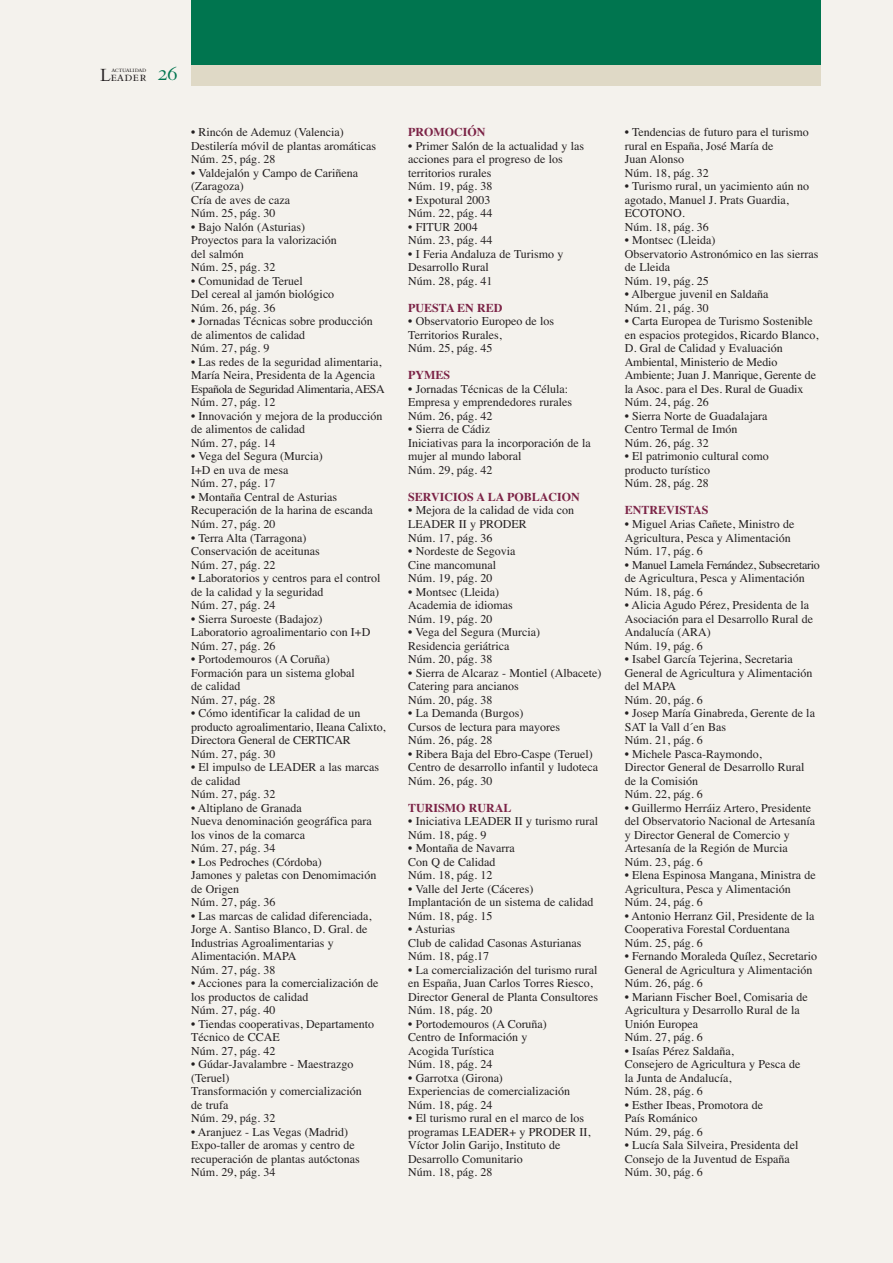
<style>
.page{position:relative;width:893px;height:1263px;background:#f4f2ed}
.page>*{position:absolute;margin:0;border:0;box-sizing:border-box;transform-origin:0 0}
.t1{font:22.5px "Bembo SC";color:#00754f}
.t2{font:14.25px "Bembo SC";letter-spacing:.015em;color:#231f20}
.t3{font:12px/13.5px "Times";color:#231f20}
.t4{font:700 12px "Times";color:#7b2346}
.t5{font:7.5px "Bembo SC";letter-spacing:-.04em;color:#231f20}
.s1{font-size:19.5px}
</style>
<div class="page">
<div style="left:191px;top:64px;width:629px;height:21px;background:#dfd9c6"></div>
<div style="left:191px;top:0;width:629px;height:64px;background:#00754f"></div>
<p class="t5" style="left:111px;top:65px;width:36px">actualidad</p>
<p class="t2" style="left:100px;top:68px;width:48px"><span class="s1">L</span>eader</p>
<p class="t1" style="left:157px;top:59px;width:22px">26</p>
<p class="t3" style="left:191px;top:127px;width:187px">• Rincón de Ademuz (Valencia)<br>Destilería móvil de plantas aromáticas<br>Núm. 25, pág. 28</p>
<p class="t3" style="left:191px;top:167px;width:169px">• Valdejalón y Campo de Cariñena (Zaragoza)<br>Cría de aves de caza<br>Núm. 25, pág. 30</p>
<p class="t3" style="left:191px;top:221px;width:147px">• Bajo Nalón (Asturias)<br>Proyectos para la valorización del salmón<br>Núm. 25, pág. 32</p>
<p class="t3" style="left:191px;top:275px;width:145px">• Comunidad de Teruel<br>Del cereal al jamón biológico<br>Núm. 26, pág. 36</p>
<p class="t3" style="left:191px;top:316px;width:183px">• Jornadas Técnicas sobre producción de alimentos de calidad<br>Núm. 27, pág. 9</p>
<p class="t3" style="left:191px;top:356px;width:195px">• Las redes de la seguridad alimentaria, María Neira, Presidenta de la Agencia Española de Seguridad Alimentaria, AESA Núm. 27, pág. 12</p>
<p class="t3" style="left:191px;top:410px;width:193px">• Innovación y mejora de la producción de alimentos de calidad<br>Núm. 27, pág. 14</p>
<p class="t3" style="left:191px;top:451px;width:133px">• Vega del Segura (Murcia)<br>I+D en uva de mesa<br>Núm. 27, pág. 17</p>
<p class="t3" style="left:191px;top:491px;width:183px">• Montaña Central de Asturias<br>Recuperación de la harina de escanda<br>Núm. 27, pág. 20</p>
<p class="t3" style="left:191px;top:532px;width:130px">• Terra Alta (Tarragona)<br>Conservación de aceitunas<br>Núm. 27, pág. 22</p>
<p class="t3" style="left:191px;top:572px;width:191px">• Laboratorios y centros para el control de la calidad y la seguridad<br>Núm. 27, pág. 24</p>
<p class="t3" style="left:191px;top:613px;width:181px">• Sierra Suroeste (Badajoz)<br>Laboratorio agroalimentario con I+D<br>Núm. 27, pág. 26</p>
<p class="t3" style="left:191px;top:653px;width:165px">• Portodemouros (A Coruña)<br>Formación para un sistema global de calidad<br>Núm. 27, pág. 28</p>
<p class="t3" style="left:191px;top:707px;width:196px">• Cómo identificar la calidad de un producto agroalimentario, Ileana Calixto,<br>Directora General de CERTICAR<br>Núm. 27, pág. 30</p>
<p class="t3" style="left:191px;top:761px;width:189px">• El impulso de LEADER a las marcas de calidad<br>Núm. 27, pág. 32</p>
<p class="t3" style="left:191px;top:802px;width:182px">• Altiplano de Granada<br>Nueva denominación geográfica para los vinos de la comarca<br>Núm. 27, pág. 34</p>
<p class="t3" style="left:191px;top:856px;width:187px">• Los Pedroches (Córdoba)<br>Jamones y paletas con Denomimación de Origen<br>Núm. 27, pág. 36</p>
<p class="t3" style="left:191px;top:910px;width:182px">• Las marcas de calidad diferenciada,<br>Jorge A. Santiso Blanco, D. Gral. de<br>Industrias Agroalimentarias y<br>Alimentación. MAPA<br>Núm. 27, pág. 38</p>
<p class="t3" style="left:191px;top:977px;width:189px">• Acciones para la comercialización de los productos de calidad<br>Núm. 27, pág. 40</p>
<p class="t3" style="left:191px;top:1018px;width:185px">• Tiendas cooperativas, Departamento<br>Técnico de CCAE<br>Núm. 27, pág. 42</p>
<p class="t3" style="left:191px;top:1058px;width:172px">• Gúdar-Javalambre - Maestrazgo (Teruel)<br>Transformación y comercialización de trufa<br>Núm. 29, pág. 32</p>
<p class="t3" style="left:191px;top:1126px;width:170px">• Aranjuez - Las Vegas (Madrid)<br>Expo-taller de aromas y centro de recuperación de plantas autóctonas<br>Núm. 29, pág. 34</p>
<p class="t4" style="left:408px;top:128px;width:79px">PROMOCIÓN</p>
<p class="t3" style="left:408px;top:140px;width:177px">• Primer Salón de la actualidad y las acciones para el progreso de los territorios rurales<br>Núm. 19, pág. 38</p>
<p class="t3" style="left:408px;top:194px;width:86px">• Expotural 2003<br>Núm. 22, pág. 44</p>
<p class="t3" style="left:408px;top:221px;width:86px">• FITUR 2004<br>Núm. 23, pág. 44</p>
<p class="t3" style="left:408px;top:248px;width:157px">• I Feria Andaluza de Turismo y<br>Desarrollo Rural<br>Núm. 28, pág. 41</p>
<p class="t4" style="left:408px;top:304px;width:96px">PUESTA EN RED</p>
<p class="t3" style="left:408px;top:316px;width:148px">• Observatorio Europeo de los<br>Territorios Rurales,<br>Núm. 25, pág. 45</p>
<p class="t4" style="left:408px;top:371px;width:43px">PYMES</p>
<p class="t3" style="left:408px;top:383px;width:165px">• Jornadas Técnicas de la Célula:<br>Empresa y emprendedores rurales<br>Núm. 26, pág. 42</p>
<p class="t3" style="left:408px;top:424px;width:184px">• Sierra de Cádiz<br>Iniciativas para la incorporación de la mujer al mundo laboral<br>Núm. 29, pág. 42</p>
<p class="t4" style="left:408px;top:493px;width:173px">SERVICIOS A LA POBLACION</p>
<p class="t3" style="left:408px;top:505px;width:167px">• Mejora de la calidad de vida con<br>LEADER II y PRODER<br>Núm. 17, pág. 36</p>
<p class="t3" style="left:408px;top:545px;width:109px">• Nordeste de Segovia<br>Cine mancomunal<br>Núm. 19, pág. 20</p>
<p class="t3" style="left:408px;top:586px;width:106px">• Montsec (Lleida)<br>Academia de idiomas<br>Núm. 19, pág. 20</p>
<p class="t3" style="left:408px;top:626px;width:133px">• Vega del Segura (Murcia)<br>Residencia geriátrica<br>Núm. 20, pág. 38</p>
<p class="t3" style="left:408px;top:667px;width:195px">• Sierra de Alcaraz - Montiel (Albacete)<br>Catering para ancianos<br>Núm. 20, pág. 38</p>
<p class="t3" style="left:408px;top:707px;width:153px">• La Demanda (Burgos)<br>Cursos de lectura para mayores<br>Núm. 26, pág. 28</p>
<p class="t3" style="left:408px;top:748px;width:191px">• Ribera Baja del Ebro-Caspe (Teruel)<br>Centro de desarrollo infantil y ludoteca<br>Núm. 26, pág. 30</p>
<p class="t4" style="left:408px;top:803px;width:105px">TURISMO RURAL</p>
<p class="t3" style="left:408px;top:815px;width:191px">• Iniciativa LEADER II y turismo rural<br>Núm. 18, pág. 9</p>
<p class="t3" style="left:408px;top:842px;width:108px">• Montaña de Navarra<br>Con Q de Calidad<br>Núm. 18, pág. 12</p>
<p class="t3" style="left:408px;top:883px;width:187px">• Valle del Jerte (Cáceres)<br>Implantación de un sistema de calidad<br>Núm. 18, pág. 15</p>
<p class="t3" style="left:408px;top:923px;width:175px">• Asturias<br>Club de calidad Casonas Asturianas<br>Núm. 18, pág.17</p>
<p class="t3" style="left:408px;top:964px;width:191px">• La comercialización del turismo rural en España, Juan Carlos Torres Riesco, Director General de Planta Consultores Núm. 18, pág. 20</p>
<p class="t3" style="left:408px;top:1018px;width:140px">• Portodemouros (A Coruña)<br>Centro de Información y<br>Acogida Turística<br>Núm. 18, pág. 24</p>
<p class="t3" style="left:408px;top:1072px;width:163px">• Garrotxa (Girona)<br>Experiencias de comercialización<br>Núm. 18, pág. 24</p>
<p class="t3" style="left:408px;top:1112px;width:184px">• El turismo rural en el marco de los programas LEADER+ y PRODER II,<br>Víctor Jolin Garijo, Instituto de<br>Desarrollo Comunitario<br>Núm. 18, pág. 28</p>
<p class="t3" style="left:625px;top:127px;width:186px">• Tendencias de futuro para el turismo rural en España, José María de<br>Juan Alonso<br>Núm. 18, pág. 32</p>
<p class="t3" style="left:625px;top:181px;width:186px">• Turismo rural, un yacimiento aún no agotado, Manuel J. Prats Guardia,<br>ECOTONO.<br>Núm. 18, pág. 36</p>
<p class="t3" style="left:625px;top:235px;width:195px">• Montsec (Lleida)<br>Observatorio Astronómico en las sierras de Lleida<br>Núm. 19, pág. 25</p>
<p class="t3" style="left:625px;top:289px;width:145px">• Albergue juvenil en Saldaña<br>Núm. 21, pág. 30</p>
<p class="t3" style="left:625px;top:316px;width:195px">• Carta Europea de Turismo Sostenible en espacios protegidos, Ricardo Blanco, D. Gral de Calidad y Evaluación Ambiental, Ministerio de Medio Ambiente; Juan J. Manrique, Gerente de la Asoc. para el Des. Rural de Guadix Núm. 24, pág. 26</p>
<p class="t3" style="left:625px;top:410px;width:144px">• Sierra Norte de Guadalajara<br>Centro Termal de Imón<br>Núm. 26, pág. 32</p>
<p class="t3" style="left:625px;top:451px;width:146px">• El patrimonio cultural como producto turístico<br>Núm. 28, pág. 28</p>
<p class="t4" style="left:625px;top:506px;width:85px">ENTREVISTAS</p>
<p class="t3" style="left:625px;top:518px;width:171px">• Miguel Arias Cañete, Ministro de<br>Agricultura, Pesca y Alimentación<br>Núm. 17, pág. 6</p>
<p class="t3" style="left:625px;top:559px;width:196px">• Manuel Lamela Fernández, Subsecretario de Agricultura, Pesca y Alimentación<br>Núm. 18, pág. 6</p>
<p class="t3" style="left:625px;top:599px;width:190px">• Alicia Agudo Pérez, Presidenta de la<br>Asociación para el Desarrollo Rural de<br>Andalucía (ARA)<br>Núm. 19, pág. 6</p>
<p class="t3" style="left:625px;top:653px;width:189px">• Isabel García Tejerina, Secretaria<br>General de Agricultura y Alimentación del MAPA<br>Núm. 20, pág. 6</p>
<p class="t3" style="left:625px;top:707px;width:192px">• Josep María Ginabreda, Gerente de la<br>SAT la Vall d´en Bas<br>Núm. 21, pág. 6</p>
<p class="t3" style="left:625px;top:748px;width:181px">• Michele Pasca-Raymondo,<br>Director General de Desarrollo Rural de la Comisión<br>Núm. 22, pág. 6</p>
<p class="t3" style="left:625px;top:802px;width:192px">• Guillermo Herráiz Artero, Presidente del Observatorio Nacional de Artesanía y Director General de Comercio y<br>Artesanía de la Región de Murcia<br>Núm. 23, pág. 6</p>
<p class="t3" style="left:625px;top:869px;width:192px">• Elena Espinosa Mangana, Ministra de<br>Agricultura, Pesca y Alimentación<br>Núm. 24, pág. 6</p>
<p class="t3" style="left:625px;top:910px;width:191px">• Antonio Herranz Gil, Presidente de la<br>Cooperativa Forestal Corduentana<br>Núm. 25, pág. 6</p>
<p class="t3" style="left:625px;top:950px;width:194px">• Fernando Moraleda Quílez, Secretario<br>General de Agricultura y Alimentación<br>Núm. 26, pág. 6</p>
<p class="t3" style="left:625px;top:991px;width:184px">• Mariann Fischer Boel, Comisaria de<br>Agricultura y Desarrollo Rural de la<br>Unión Europea<br>Núm. 27, pág. 6</p>
<p class="t3" style="left:625px;top:1045px;width:177px">• Isaías Pérez Saldaña,<br>Consejero de Agricultura y Pesca de la Junta de Andalucía,<br>Núm. 28, pág. 6</p>
<p class="t3" style="left:625px;top:1099px;width:140px">• Esther Ibeas, Promotora de<br>País Románico<br>Núm. 29, pág. 6</p>
<p class="t3" style="left:625px;top:1139px;width:175px">• Lucía Sala Silveira, Presidenta del<br>Consejo de la Juventud de España<br>Núm. 30, pág. 6</p>
</div>
